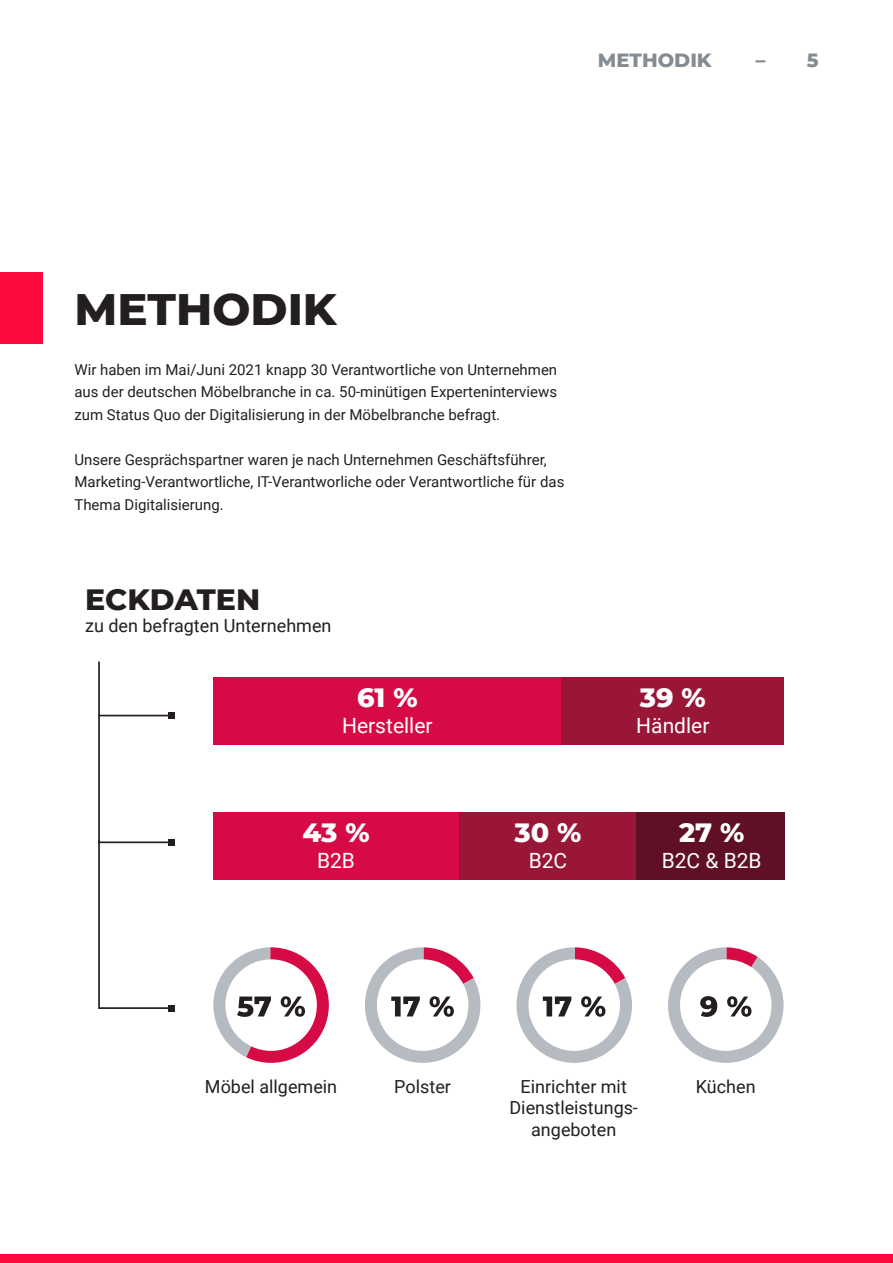
<style>
.page{position:relative;width:893px;height:1263px;background:#fff}
.page>*{position:absolute;margin:0;border:0;box-sizing:border-box;transform-origin:0 0}
.t1{font:800 45px "Montserrat";color:#241f1f}
.t2{font:800 30px "Montserrat";color:#241f1f}
.t3{font:800 27px "Montserrat";color:#fff}
.t4{font:21px "Roboto";color:#fff}
.t5{font:800 19.5px "Montserrat";color:#848c91}
.t6{font:18px/21.6px "Roboto";color:#241f1f;text-align:center}
.t7{font:15px/22.5px "Roboto";color:#241f1f;text-align:justify}
</style>
<div class="page">
<div style="left:0;top:1254px;width:893px;height:9px;background:#fa0a3e"></div>
<div style="left:628px;top:812px;width:156px;height:68px;background:#601024"></div>
<div style="left:449px;top:812px;width:187px;height:68px;background:#991636"></div>
<div style="left:548px;top:677px;width:236px;height:68px;background:#991636"></div>
<div style="left:0;top:272px;width:43px;height:72px;background:#fa0a3e"></div>
<svg style="left:516px;top:947px;width:116px;height:116px"></svg>
<svg style="left:365px;top:947px;width:115px;height:116px"></svg>
<svg style="left:668px;top:947px;width:115px;height:116px"></svg>
<svg style="left:213px;top:947px;width:116px;height:116px"></svg>
<div style="left:213px;top:677px;width:348px;height:68px;background:#d60b46"></div>
<div style="left:213px;top:812px;width:246px;height:68px;background:#d60b46"></div>
<div style="left:168px;top:712px;width:7px;height:7px;background:#241f1f"></div>
<div style="left:168px;top:839px;width:7px;height:7px;background:#241f1f"></div>
<svg style="left:98px;top:661px;width:70px;height:348px"></svg>
<div style="left:168px;top:1005px;width:7px;height:6px;background:#241f1f"></div>
<h3 class="t5" style="left:598px;top:46px;width:115px">METHODIK</h3>
<h3 class="t5" style="left:756px;top:46px;width:64px">– 5</h3>
<h1 class="t1" style="left:74px;top:276px;width:264px">METHODIK</h1>
<p class="t7" style="left:74px;top:358px;width:484px">Wir haben im Mai/Juni 2021 knapp 30 Verantwortliche von Unternehmen aus der deutschen Möbelbranche in ca. 50-minütigen Experteninterviews zum Status Quo der Digitalisierung in der Möbelbranche befragt.</p>
<p class="t7" style="left:74px;top:448px;width:491px;text-align:left">Unsere Gesprächspartner waren je nach Unternehmen Geschäftsführer,<br>Marketing-Verantwortliche, IT-Verantworliche oder Verantwortliche für das<br>Thema Digitalisierung.</p>
<h2 class="t2" style="left:85px;top:577px;width:177px">ECKDATEN</h2>
<p class="t6" style="left:85px;top:614px;width:248px">zu den befragten Unternehmen</p>
<h3 class="t3" style="left:357px;top:678px;width:62px">61 %</h3>
<h3 class="t4" style="left:342px;top:710px;width:92px">Hersteller</h3>
<h3 class="t3" style="left:302px;top:813px;width:69px">43 %</h3>
<h3 class="t4" style="left:317px;top:845px;width:39px">B2B</h3>
<h3 class="t3" style="left:514px;top:813px;width:68px">30 %</h3>
<h3 class="t4" style="left:529px;top:845px;width:40px">B2C</h3>
<h3 class="t3" style="left:640px;top:678px;width:67px">39 %</h3>
<h3 class="t4" style="left:636px;top:710px;width:75px">Händler</h3>
<h3 class="t3" style="left:679px;top:813px;width:67px">27 %</h3>
<h3 class="t4" style="left:662px;top:845px;width:102px">B2C &amp; B2B</h3>
<p class="t6" style="left:509px;top:1075px;width:130px">Einrichter mit<br>Dienstleistungs&shy;angeboten</p>
<p class="t6" style="left:205px;top:1075px;width:134px">Möbel allgemein</p>
<p class="t6" style="left:394px;top:1075px;width:58px">Polster</p>
<p class="t6" style="left:696px;top:1075px;width:61px">Küchen</p>
</div>
